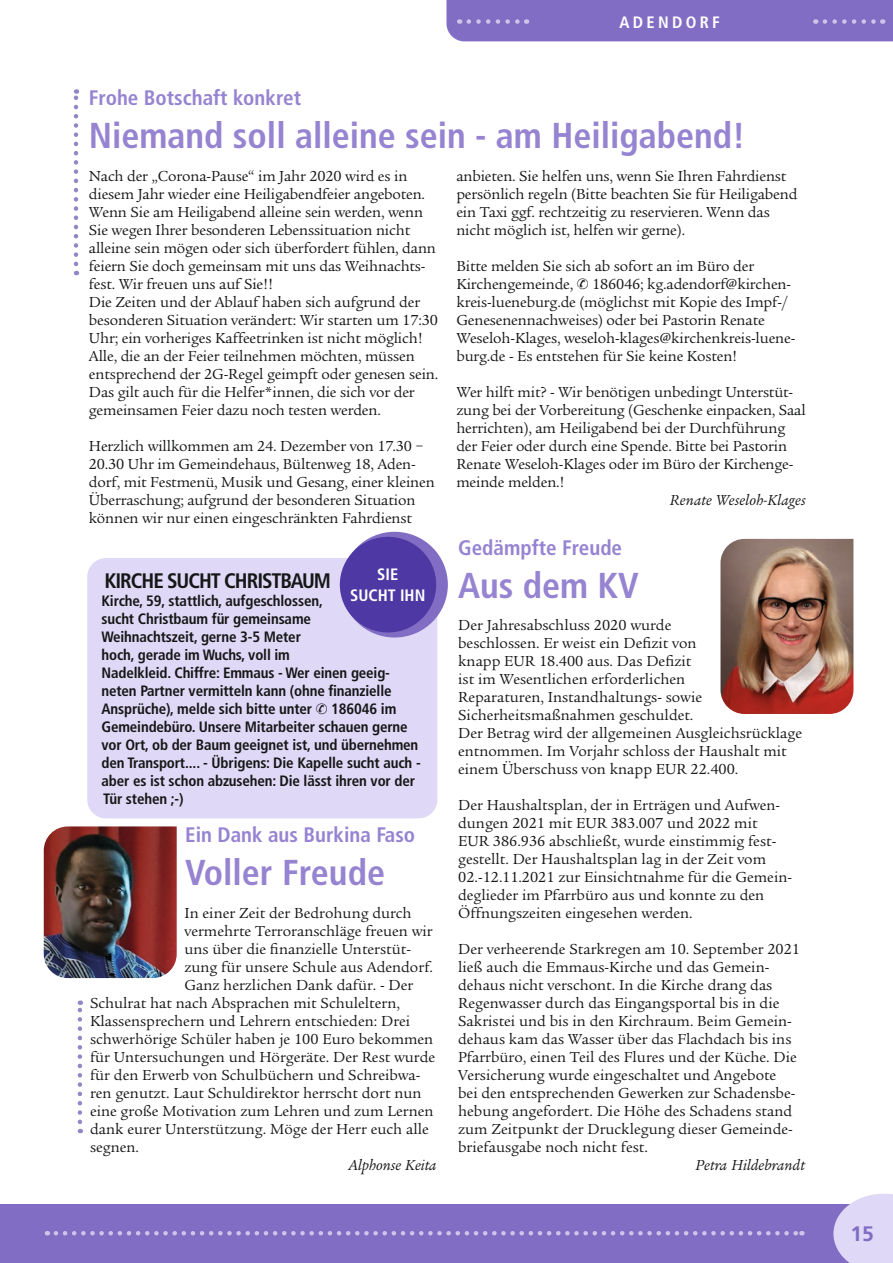
<style>
.page{position:relative;width:893px;height:1263px;background:#fff}
.page>*{position:absolute;margin:0;border:0;box-sizing:border-box;transform-origin:0 0}
.t1{font:700 condensed 36px "Frutiger LT Std";color:#9683d1}
.t2{font:700 condensed 21px "Frutiger LT Std";color:#9683d1}
.t3{font:700 condensed 21px "Frutiger LT Std";letter-spacing:-.05em;color:#151616}
.t4{font:700 21px "Frutiger";color:#826dc4}
.t5{font:700 condensed 16.5px/21px "Frutiger LT Std";color:#fff;text-align:center}
.t6{font:700 condensed 16.5px "Frutiger LT Std";letter-spacing:.2em;color:#fff}
.t7{font:15px/18px "Legacy Serif";letter-spacing:-.005em;color:#151616}
.t8{font:700 condensed 15px/18px "Frutiger LT Std";letter-spacing:-.01em;color:#151616}
.t9{font:italic 15px "Legacy Serif";letter-spacing:.01em;color:#151616}
</style>
<div class="page">
<div style="left:1px;top:1204px;width:892px;height:59px;background:#826dc4"></div>
<svg style="left:56px;top:1231px;width:746px;height:4px"></svg>
<hr style="left:0;top:1204px;width:2px;height:59px;background:#826dc4">
<img style="left:720px;top:539px;width:133px;height:175px">
<svg style="left:78px;top:1000px;width:4px;height:122px"></svg>
<svg style="left:74px;top:89px;width:4px;height:175px"></svg>
<img style="left:44px;top:826px;width:133px;height:152px">
<div style="left:87px;top:557px;width:351px;height:262px;background:#dfd8f6"></div>
<div style="left:342px;top:532px;width:105px;height:105px;background:#826dc4;border-radius:50%"></div>
<div style="left:341px;top:537px;width:94px;height:95px;background:#4e38a3;border-radius:50%"></div>
<div style="left:340px;top:537px;width:96px;height:95px;border:2px solid #4e38a3;border-radius:50%"></div>
<div style="left:446px;top:0;width:447px;height:41px;background:#826dc4"></div>
<svg style="left:833px;top:1194px;width:60px;height:69px;background:#d9d2f2"></svg>
<svg style="left:316px;top:703px;width:11px;height:11px"></svg>
<p class="t6" style="left:619px;top:12px;width:102px">ADENDORF</p>
<h2 class="t2" style="left:89px;top:85px;width:214px">Frohe Botschaft konkret</h2>
<h1 class="t1" style="left:89px;top:114px;width:658px">Niemand soll alleine sein - am Heiligabend!</h1>
<p class="t7" style="left:89px;top:167px;width:351px">Nach der „Corona-Pause“ im Jahr 2020 wird es in diesem Jahr wieder eine Heiligabendfeier angeboten.<br>Wenn Sie am Heiligabend alleine sein werden, wenn Sie wegen Ihrer besonderen Lebenssituation nicht alleine sein mögen oder sich überfordert fühlen, dann feiern Sie doch gemeinsam mit uns das Weihnachts&shy;fest. Wir freuen uns auf Sie!!<br>Die Zeiten und der Ablauf haben sich aufgrund der besonderen Situation verändert: Wir starten um 17:30<br>Uhr; ein vorheriges Kaffeetrinken ist nicht möglich!<br>Alle, die an der Feier teilnehmen möchten, müssen entsprechend der 2G-Regel geimpft oder genesen sein.<br>Das gilt auch für die Helfer*innen, die sich vor der gemeinsamen Feier dazu noch testen werden.</p>
<p class="t7" style="left:89px;top:437px;width:347px">Herzlich willkommen am 24. Dezember von 17.30 – 20.30 Uhr im Gemeindehaus, Bültenweg 18, Aden&shy;dorf, mit Festmenü, Musik und Gesang, einer kleinen Überraschung; aufgrund der besonderen Situation können wir nur einen eingeschränkten Fahrdienst</p>
<p class="t7" style="left:456px;top:167px;width:343px">anbieten. Sie helfen uns, wenn Sie Ihren Fahrdienst persönlich regeln (Bitte beachten Sie für Heiligabend ein Taxi ggf. rechtzeitig zu reservieren. Wenn das nicht möglich ist, helfen wir gerne).</p>
<p class="t7" style="left:456px;top:257px;width:299px">Bitte melden Sie sich ab sofort an im Büro der<br>Kirchengemeinde,</p>
<p class="t7" style="left:456px;top:275px;width:341px;text-indent:136px">186046; kg.adendorf@kirchen&shy;kreis-lueneburg.de (möglichst mit Kopie des Impf-/ Genesenennachweises) oder bei Pastorin Renate Weseloh-Klages, weseloh-klages@kirchenkreis-luene&shy;burg.de - Es entstehen für Sie keine Kosten!</p>
<p class="t7" style="left:456px;top:383px;width:351px">Wer hilft mit? - Wir benötigen unbedingt Unterstüt&shy;zung bei der Vorbereitung (Geschenke einpacken, Saal herrichten), am Heiligabend bei der Durchführung der Feier oder durch eine Spende. Bitte bei Pastorin Renate Weseloh-Klages oder im Büro der Kirchenge&shy;meinde melden.!</p>
<p class="t9" style="left:670px;top:491px;width:137px">Renate Weseloh-Klages</p>
<h2 class="t2" style="left:458px;top:535px;width:165px">Gedämpfte Freude</h2>
<p class="t5" style="left:350px;top:564px;width:77px">SIE<br>SUCHT IHN</p>
<h2 class="t3" style="left:105px;top:568px;width:228px">KIRCHE SUCHT CHRISTBAUM</h2>
<h1 class="t1" style="left:458px;top:564px;width:182px">Aus dem KV</h1>
<p class="t8" style="left:102px;top:610px;width:292px">sucht Christbaum für gemeinsame Weihnachtszeit, gerne 3-5 Meter<br>hoch, gerade im Wuchs, voll im<br>Nadelkleid. Chiffre: Emmaus - Wer einen geeig&shy;neten Partner vermitteln kann (ohne finanzielle Ansprüche), melde sich bitte unter</p>
<p class="t8" style="left:102px;top:592px;width:223px">Kirche, 59, stattlich, aufgeschlossen,</p>
<p class="t7" style="left:458px;top:617px;width:345px">Der Jahresabschluss 2020 wurde<br>beschlossen. Er weist ein Defizit von<br>knapp EUR 18.400 aus. Das Defizit<br>ist im Wesentlichen erforderlichen<br>Reparaturen, Instandhaltungs- sowie Sicherheitsmaßnahmen geschuldet.<br>Der Betrag wird der allgemeinen Ausgleichsrücklage entnommen. Im Vorjahr schloss der Haushalt mit einem Überschuss von knapp EUR 22.400.</p>
<p class="t7" style="left:458px;top:797px;width:335px">Der Haushaltsplan, der in Erträgen und Aufwen&shy;dungen 2021 mit EUR 383.007 und 2022 mit EUR 386.936 abschließt, wurde einstimmig fest&shy;gestellt. Der Haushaltsplan lag in der Zeit vom 02.-12.11.2021 zur Einsichtnahme für die Gemein&shy;deglieder im Pfarrbüro aus und konnte zu den Öffnungszeiten eingesehen werden.</p>
<p class="t7" style="left:458px;top:941px;width:343px">Der verheerende Starkregen am 10. September 2021 ließ auch die Emmaus-Kirche und das Gemein&shy;dehaus nicht verschont. In die Kirche drang das Regenwasser durch das Eingangsportal bis in die Sakristei und bis in den Kirchraum. Beim Gemein&shy;dehaus kam das Wasser über das Flachdach bis ins Pfarrbüro, einen Teil des Flures und der Küche. Die Versicherung wurde eingeschaltet und Angebote<br>bei den entsprechenden Gewerken zur Schadensbe&shy;hebung angefordert. Die Höhe des Schadens stand zum Zeitpunkt der Drucklegung dieser Gemeinde&shy;briefausgabe noch nicht fest.</p>
<p class="t9" style="left:695px;top:1156px;width:111px">Petra Hildebrandt</p>
<p class="t8" style="left:102px;top:700px;width:321px;text-indent:230px">186046 im Gemeindebüro. Unsere Mitarbeiter schauen gerne vor Ort, ob der Baum geeignet ist, und übernehmen den Transport.... - Übrigens: Die Kapelle sucht auch - aber es ist schon abzusehen: Die lässt ihren vor der Tür stehen ;-)</p>
<h2 class="t2" style="left:185px;top:822px;width:231px">Ein Dank aus Burkina Faso</h2>
<h1 class="t1" style="left:185px;top:851px;width:201px">Voller Freude</h1>
<p class="t7" style="left:184px;top:904px;width:229px">In einer Zeit der Bedrohung durch</p>
<p class="t7" style="left:184px;top:922px;width:250px">vermehrte Terroranschläge freuen wir</p>
<p class="t7" style="left:184px;top:940px;width:228px">uns über die finanzielle Unterstüt-</p>
<p class="t7" style="left:184px;top:958px;width:250px">zung für unsere Schule aus Adendorf.</p>
<p class="t7" style="left:184px;top:976px;width:230px">Ganz herzlichen Dank dafür. - Der</p>
<p class="t7" style="left:90px;top:994px;width:311px">Schulrat hat nach Absprachen mit Schuleltern,</p>
<p class="t7" style="left:90px;top:1012px;width:322px">Klassensprechern und Lehrern entschieden: Drei</p>
<p class="t7" style="left:90px;top:1030px;width:345px">schwerhörige Schüler haben je 100 Euro bekommen</p>
<p class="t7" style="left:90px;top:1048px;width:347px">für Untersuchungen und Hörgeräte. Der Rest wurde</p>
<p class="t7" style="left:90px;top:1066px;width:332px">für den Erwerb von Schulbüchern und Schreibwa-</p>
<p class="t7" style="left:90px;top:1084px;width:333px">ren genutzt. Laut Schuldirektor herrscht dort nun</p>
<p class="t7" style="left:90px;top:1102px;width:345px">eine große Motivation zum Lehren und zum Lernen</p>
<p class="t7" style="left:90px;top:1120px;width:340px">dank eurer Unterstützung. Möge der Herr euch alle</p>
<p class="t7" style="left:90px;top:1138px;width:50px">segnen.</p>
<p class="t9" style="left:348px;top:1156px;width:90px">Alphonse Keita</p>
<h2 class="t4" style="left:850px;top:1222px;width:25px">15</h2>
</div>
